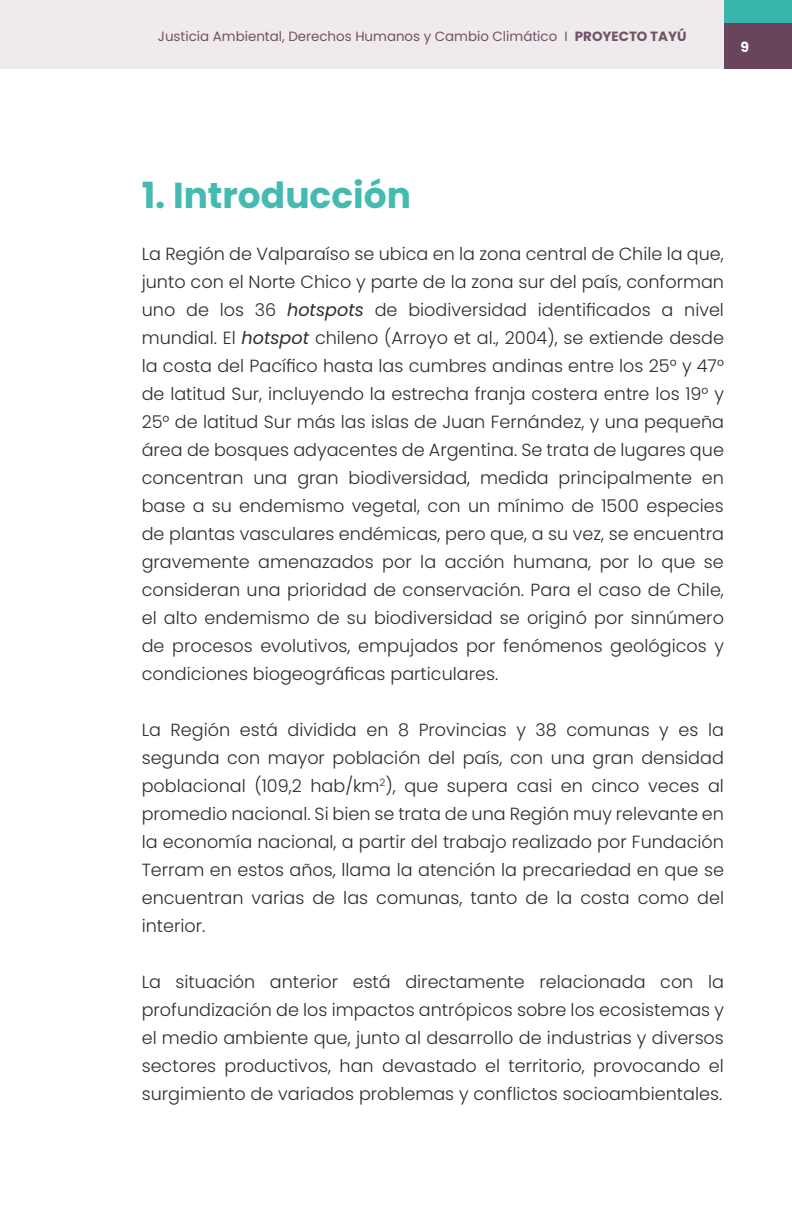
<style>
.page{position:relative;width:792px;height:1224px;background:#fff}
.page>*{position:absolute;margin:0;border:0;box-sizing:border-box;transform-origin:0 0}
.t1{font:700 36px "Poppins";color:#44bab1}
.t2{font:300 17.6px/28px "Poppins";color:#2d2d2c;text-align:justify}
.t3{font:700 14px "Poppins";color:#fff}
.t4{font:13.4px "Poppins";color:#715164}
.s1{font-weight:700}
.s2{font-weight:400;font-style:italic}
</style>
<div class="page">
<div style="left:0;top:0;width:792px;height:69px;background:#efebed"></div>
<div style="left:724px;top:0;width:68px;height:69px;background:#68455a"></div>
<div style="left:724px;top:0;width:68px;height:23px;background:#38b6ac"></div>
<p class="t4" style="left:158px;top:28px;width:530px">Justicia Ambiental, Derechos Humanos y Cambio Climático I <span class="s1">PROYECTO TAYÚ</span></p>
<p class="t3" style="left:740px;top:39px;width:10px">9</p>
<h1 class="t1" style="left:142px;top:174px;width:271px">1. Introducción</h1>
<p class="t2" style="left:142px;top:240px;width:584px">La Región de Valparaíso se ubica en la zona central de Chile la que, junto con el Norte Chico y parte de la zona sur del país, conforman uno de los 36 <span class="s2">hotspots</span> de biodiversidad identificados a nivel mundial. El <span class="s2">hotspot</span> chileno (Arroyo et al., 2004), se extiende desde la costa del Pacífico hasta las cumbres andinas entre los 25° y 47° de latitud Sur, incluyendo la estrecha franja costera entre los 19° y 25° de latitud Sur más las islas de Juan Fernández, y una pequeña área de bosques adyacentes de Argentina. Se trata de lugares que concentran una gran biodiversidad, medida principalmente en base a su endemismo vegetal, con un mínimo de 1500 especies de plantas vasculares endémicas, pero que, a su vez, se encuentra gravemente amenazados por la acción humana, por lo que se consideran una prioridad de conservación. Para el caso de Chile, el alto endemismo de su biodiversidad se originó por sinnúmero de procesos evolutivos, empujados por fenómenos geológicos y condiciones biogeográficas particulares.</p>
<p class="t2" style="left:142px;top:716px;width:584px">La Región está dividida en 8 Provincias y 38 comunas y es la segunda con mayor población del país, con una gran densidad poblacional (109,2 hab/km<sup>2</sup>), que supera casi en cinco veces al promedio nacional. Si bien se trata de una Región muy relevante en la economía nacional, a partir del trabajo realizado por Fundación Terram en estos años, llama la atención la precariedad en que se encuentran varias de las comunas, tanto de la costa como del interior.</p>
<p class="t2" style="left:142px;top:968px;width:584px">La situación anterior está directamente relacionada con la profundización de los impactos antrópicos sobre los ecosistemas y el medio ambiente que, junto al desarrollo de industrias y diversos sectores productivos, han devastado el territorio, provocando el surgimiento de variados problemas y conflictos socioambientales.</p>
</div>
